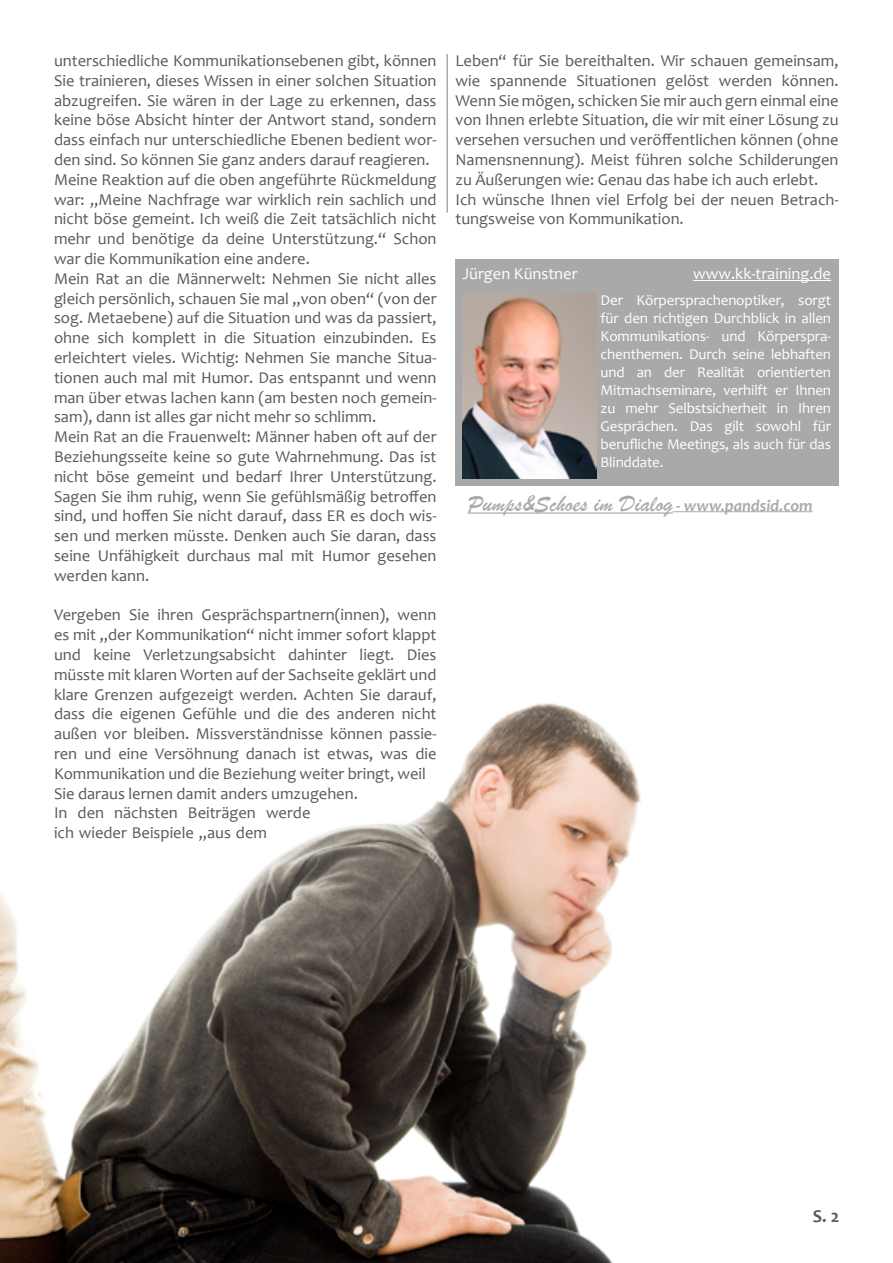
<style>
.page{position:relative;width:893px;height:1263px;background:#fff}
.page>*{position:absolute;margin:0;border:0;box-sizing:border-box;transform-origin:0 0}
.t1{font:24px "Brush Script";color:#a9a9a9}
.t2{font:700 18px "Candara";color:#58595b}
.t3{font:16.5px/19.8px "Candara";color:#58595b}
.t4{font:16.5px "Candara";color:#fff}
.t5{font:15px/18px "Candara";letter-spacing:-.01em;color:#fff;text-align:justify}
.s1{font-family:"Candara";font-weight:700;font-style:italic;font-size:16.5px}
</style>
<div class="page">
<img style="left:0;top:703px;width:641px;height:560px">
<div style="left:455px;top:259px;width:384px;height:227px;background:#a9a9a9"></div>
<hr style="left:446px;top:54px;width:2px;height:159px;background:#a9a9a9">
<img style="left:462px;top:294px;width:134px;height:184px">
<hr style="left:693px;top:280px;width:138px;height:1px;background:#fff">
<hr style="left:468px;top:512px;width:205px;height:2px;background:#a9a9a9">
<hr style="left:673px;top:511px;width:140px;height:1px;background:#a9a9a9">
<p class="t3" style="left:54px;top:51px;width:384px">unterschiedliche Kommunikationsebenen gibt, können Sie trainieren, dieses Wissen in einer solchen Situation abzugreifen. Sie wären in der Lage zu erkennen, dass keine böse Absicht hinter der Antwort stand, sondern dass einfach nur unterschiedliche Ebenen bedient wor&shy;den sind. So können Sie ganz anders darauf reagieren.<br>Meine Reaktion auf die oben angeführte Rückmeldung war: „Meine Nachfrage war wirklich rein sachlich und nicht böse gemeint. Ich weiß die Zeit tatsächlich nicht mehr und benötige da deine Unterstützung.“ Schon war die Kommunikation eine andere.<br>Mein Rat an die Männerwelt: Nehmen Sie nicht alles gleich persönlich, schauen Sie mal „von oben“ (von der sog. Metaebene) auf die Situation und was da passiert, ohne sich komplett in die Situation einzubinden. Es erleichtert vieles. Wichtig: Nehmen Sie manche Situa&shy;tionen auch mal mit Humor. Das entspannt und wenn man über etwas lachen kann (am besten noch gemein&shy;sam), dann ist alles gar nicht mehr so schlimm.<br>Mein Rat an die Frauenwelt: Männer haben oft auf der Beziehungsseite keine so gute Wahrnehmung. Das ist nicht böse gemeint und bedarf Ihrer Unterstützung.<br>Sagen Sie ihm ruhig, wenn Sie gefühlsmäßig betroffen sind, und hoffen Sie nicht darauf, dass ER es doch wis&shy;sen und merken müsste. Denken auch Sie daran, dass seine Unfähigkeit durchaus mal mit Humor gesehen werden kann.</p>
<p class="t3" style="left:54px;top:605px;width:384px">Vergeben Sie ihren Gesprächspartnern(innen), wenn es mit „der Kommunikation“ nicht immer sofort klappt und keine Verletzungsabsicht dahinter liegt. Dies müsste mit klaren Worten auf der Sachseite geklärt und klare Grenzen aufgezeigt werden. Achten Sie darauf, dass die eigenen Gefühle und die des anderen nicht außen vor bleiben. Missverständnisse können passie&shy;ren und eine Versöhnung danach ist etwas, was die Kommunikation und die Beziehung weiter bringt, weil Sie daraus lernen damit anders umzugehen.<br>In den nächsten Beiträgen werde<br>ich wieder Beispiele „aus dem</p>
<p class="t3" style="left:455px;top:51px;width:385px">Leben“ für Sie bereithalten. Wir schauen gemeinsam, wie spannende Situationen gelöst werden können.<br>Wenn Sie mögen, schicken Sie mir auch gern einmal eine von Ihnen erlebte Situation, die wir mit einer Lösung zu versehen versuchen und veröffentlichen können (ohne Namensnennung). Meist führen solche Schilderungen zu Äußerungen wie: Genau das habe ich auch erlebt.<br>Ich wünsche Ihnen viel Erfolg bei der neuen Betrach&shy;tungsweise von Kommunikation.</p>
<p class="t4" style="left:462px;top:264px;width:117px">Jürgen Künstner</p>
<p class="t4" style="left:693px;top:264px;width:139px">www.kk-training.de</p>
<p class="t5" style="left:601px;top:291px;width:232px">Der Körpersprachenoptiker, sorgt für den richtigen Durchblick in allen Kommunikations- und Körperspra&shy;chenthemen. Durch seine lebhaften und an der Realität orientierten Mitmachseminare, verhilft er Ihnen zu mehr Selbstsicherheit in Ihren Gesprächen. Das gilt sowohl für berufliche Meetings, als auch für das Blinddate.</p>
<h1 class="t1" style="left:468px;top:489px;width:346px">Pumps&amp;Schoes im Dialog <span class="s1">- www.pandsid.com</span></h1>
<p class="t2" style="left:813px;top:1205px;width:28px">S. 2</p>
</div>
